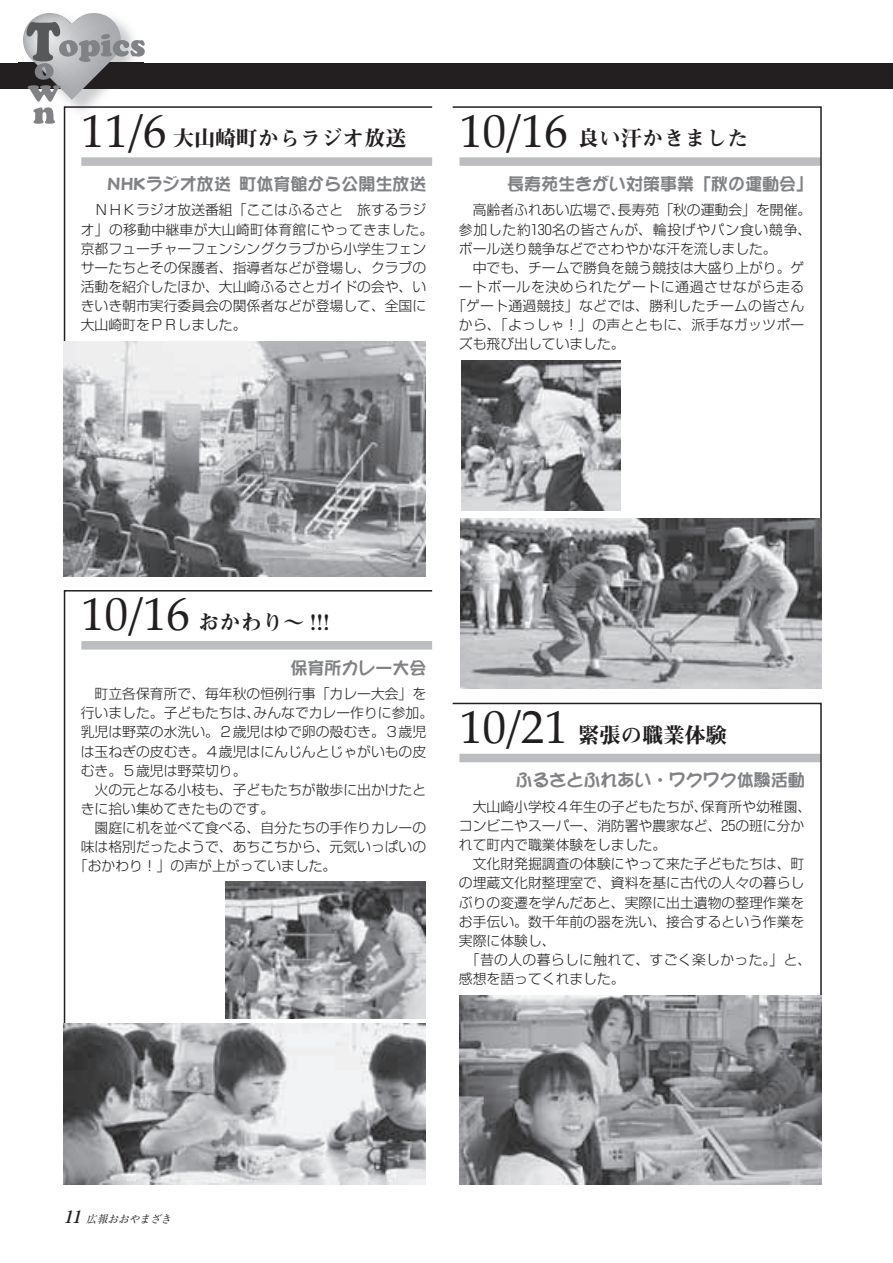
<style>
.page{position:relative;width:893px;height:1263px;background:#fff}
.page>*{position:absolute;margin:0;border:0;box-sizing:border-box;transform-origin:0 0}
.t1{font:46.8px "Palatino Linotype";color:#231f20}
.t2{font:21.3px "Midashi Min Pro MA31 90 msp RKSJ H";color:#231f20}
.t3{font:16.95px "DFPOP1 Std W9 90 msp RKSJ H";color:#808285}
.t4{font:13.8px/19.2px "Shin Go Pro Light 90 msp RKSJ H";color:#231f20}
.t5{font:13.8px "Shin Go Pro Light 90 msp RKSJ H";letter-spacing:.025em;color:#231f20}
.t6{font:13.8px "Shin Go Pro Light 90 msp RKSJ H";letter-spacing:.055em;color:#231f20}
.t7{font:13.8px "Shin Go Pro Light 90 msp RKSJ H";letter-spacing:.02em;color:#231f20}
.t8{font:13.8px "Shin Go Pro Light 90 msp RKSJ H";letter-spacing:.045em;color:#231f20}
.t9{font:italic 10.65px "Ryumin Pro Regular 90 msp RKSJ H";color:#231f20}
.s1{font-family:"Ryumin Pro Bold 90 msp RKSJ H";font-size:16.95px}
</style>
<div class="page">
<div style="left:0;top:63px;width:893px;height:25px;background:#231f20"></div>
<svg style="left:23px;top:13px;width:122px;height:111px"></svg>
<svg style="left:63px;top:106px;width:370px;height:284px"></svg>
<svg style="left:63px;top:590px;width:370px;height:447px"></svg>
<svg style="left:452px;top:106px;width:370px;height:413px"></svg>
<svg style="left:452px;top:702px;width:370px;height:293px"></svg>
<img style="left:460px;top:519px;width:362px;height:170px">
<img style="left:459px;top:995px;width:363px;height:189px">
<img style="left:461px;top:361px;width:160px;height:149px">
<img style="left:64px;top:341px;width:361px;height:235px">
<img style="left:64px;top:1023px;width:361px;height:161px">
<img style="left:225px;top:882px;width:200px;height:136px">
<h1 class="t1" style="left:81px;top:112px;width:87px">11/6</h1>
<h2 class="t2" style="left:173px;top:130px;width:235px">大山崎町からラジオ放送</h2>
<h1 class="t1" style="left:459px;top:112px;width:110px">10/16</h1>
<h2 class="t2" style="left:578px;top:130px;width:172px">良い汗かきました</h2>
<p class="t3" style="left:107px;top:177px;width:321px">NHKラジオ放送 町体育館から公開生放送</p>
<p class="t3" style="left:507px;top:177px;width:308px">長寿苑生きがい対策事業「秋の運動会」</p>
<p class="t4" style="left:81px;top:202px;width:354px">　ＮＨＫラジオ放送番組「ここはふるさと　旅するラジオ」の移動中継車が大山崎町体育館にやってきました。京都フューチャーフェンシングクラブから小学生フェンサーたちとその保護者、指導者などが登場し、クラブの活動を紹介したほか、大山崎ふるさとガイドの会や、いきいき朝市実行委員会の関係者などが登場して、全国に大山崎町をＰＲしました。</p>
<p class="t4" style="left:459px;top:202px;width:354px">　高齢者ふれあい広場で、長寿苑「秋の運動会」を開催。</p>
<p class="t6" style="left:459px;top:224px;width:354px">参加した約130名の皆さんが、輪投げやパン食い競争、</p>
<p class="t4" style="left:459px;top:241px;width:319px">ボール送り競争などでさわやかな汗を流しました。</p>
<p class="t4" style="left:459px;top:260px;width:347px">　中でも、チームで勝負を競う競技は大盛り上がり。ゲ</p>
<p class="t8" style="left:459px;top:282px;width:347px">ートボールを決められたゲートに通過させながら走る</p>
<p class="t7" style="left:452px;top:301px;width:354px">「ゲート通過競技」などでは、勝利したチームの皆さん</p>
<p class="t5" style="left:459px;top:320px;width:347px">から、「よっしゃ！」の声とともに、派手なガッツポー</p>
<p class="t4" style="left:459px;top:336px;width:167px">ズも飛び出していました。</p>
<h1 class="t1" style="left:81px;top:596px;width:110px">10/16</h1>
<h2 class="t2" style="left:198px;top:614px;width:133px">おかわり～ !!!</h2>
<p class="t3" style="left:291px;top:661px;width:138px">保育所カレー大会</p>
<p class="t4" style="left:81px;top:686px;width:347px">　町立各保育所で、毎年秋の恒例行事「カレー大会」を</p>
<p class="t4" style="left:81px;top:705px;width:354px">行いました。子どもたちは、みんなでカレー作りに参加。</p>
<p class="t4" style="left:81px;top:724px;width:347px">乳児は野菜の水洗い。２歳児はゆで卵の殻むき。３歳児</p>
<p class="t4" style="left:81px;top:744px;width:347px">は玉ねぎの皮むき。４歳児はにんじんとじゃがいもの皮</p>
<p class="t4" style="left:81px;top:763px;width:167px">むき。５歳児は野菜切り。</p>
<p class="t4" style="left:81px;top:782px;width:347px">　火の元となる小枝も、子どもたちが散歩に出かけたと</p>
<p class="t4" style="left:81px;top:801px;width:195px">きに拾い集めてきたものです。</p>
<p class="t4" style="left:81px;top:820px;width:347px">　園庭に机を並べて食べる、自分たちの手作りカレーの</p>
<p class="t4" style="left:81px;top:839px;width:347px">味は格別だったようで、あちこちから、元気いっぱいの</p>
<p class="t4" style="left:74px;top:858px;width:264px">「おかわり！」の声が上がっていました。</p>
<h1 class="t1" style="left:459px;top:709px;width:110px">10/21</h1>
<h2 class="t2" style="left:578px;top:727px;width:150px">緊張の職業体験</h2>
<p class="t3" style="left:516px;top:774px;width:291px">ふるさとふれあい・ワクワク体験活動</p>
<p class="t4" style="left:459px;top:799px;width:354px">　大山崎小学校４年生の子どもたちが、保育所や幼稚園、</p>
<p class="t4" style="left:459px;top:818px;width:347px">コンビニやスーパー、消防署や農家など、25の班に分か</p>
<p class="t4" style="left:459px;top:837px;width:209px">れて町内で職業体験をしました。</p>
<p class="t4" style="left:459px;top:856px;width:347px">　文化財発掘調査の体験にやって来た子どもたちは、町</p>
<p class="t4" style="left:459px;top:875px;width:347px">の埋蔵文化財整理室で、資料を基に古代の人々の暮らし</p>
<p class="t4" style="left:459px;top:894px;width:347px">ぶりの変遷を学んだあと、実際に出土遺物の整理作業を</p>
<p class="t4" style="left:459px;top:914px;width:347px">お手伝い。数千年前の器を洗い、接合するという作業を</p>
<p class="t4" style="left:459px;top:933px;width:98px">実際に体験し、</p>
<p class="t5" style="left:466px;top:954px;width:347px">「昔の人の暮らしに触れて、すごく楽しかった。」と、</p>
<p class="t4" style="left:459px;top:971px;width:167px">感想を語ってくれました。</p>
<p class="t9" style="left:64px;top:1215px;width:112px"><span class="s1">11</span> 広報おおやまざき</p>
</div>
